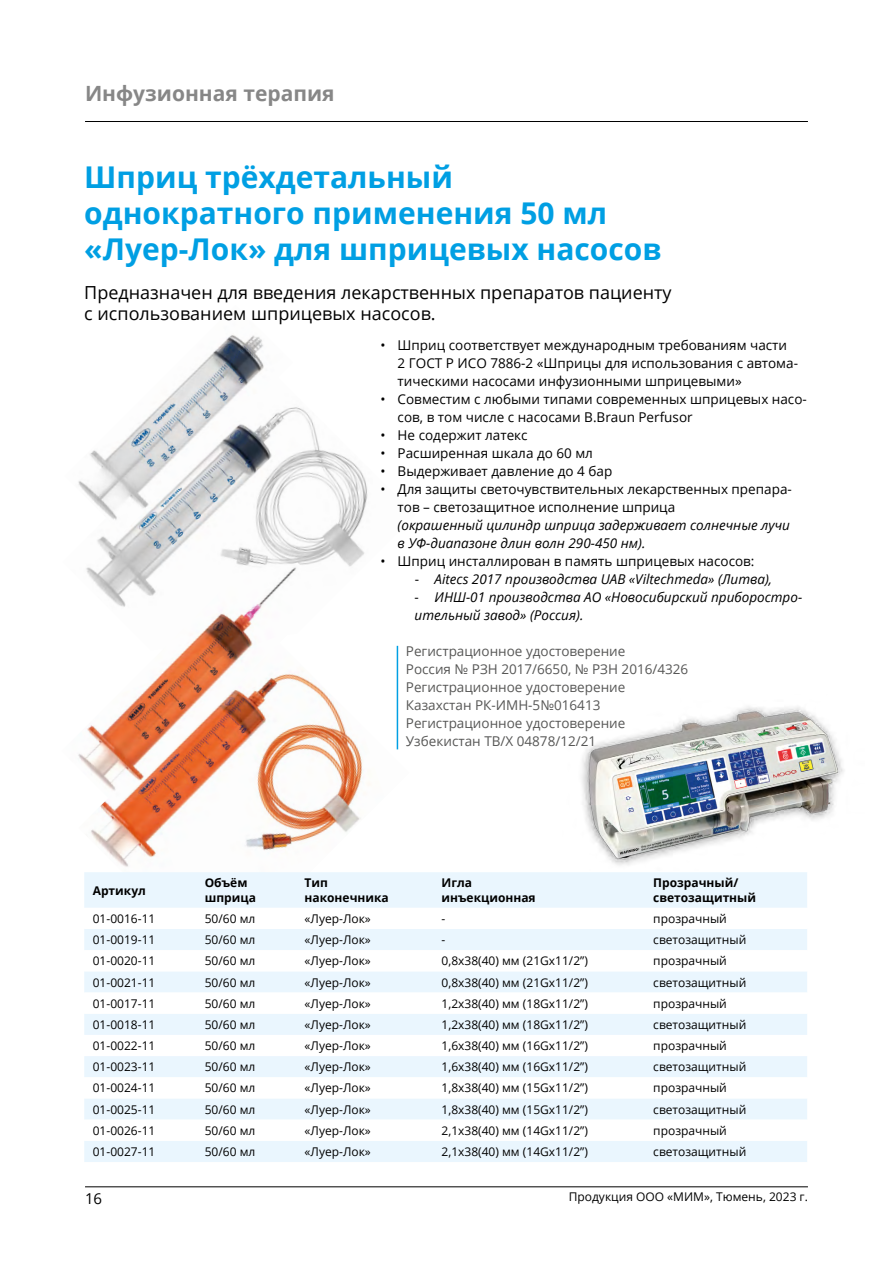
<style>
.page{position:relative;width:893px;height:1263px;background:#fff}
.page>*{position:absolute;margin:0;border:0;box-sizing:border-box;transform-origin:0 0}
.t1{font:700 30px/36px "Open Sans";color:#009fe3}
.t2{font:700 21px "Open Sans";color:#878787}
.t3{font:18px/21.6px "Open Sans";color:#000}
.t4{font:15px "Open Sans";color:#000}
.t5{font:13.5px/18px "Open Sans";color:#000}
.t6{font:italic 13.5px/18px "Open Sans";color:#000}
.t7{font:13.5px/18px "Open Sans";color:#575756}
.t8{font:12px "Open Sans";color:#000}
.t9{font:700 12px/14.4px "Open Sans";color:#000}
.s1{font-style:normal}
</style>
<div class="page">
<hr style="left:85px;top:1186px;width:723px;height:1px;background:#000">
<hr style="left:85px;top:121px;width:723px;height:1px;background:#000">
<img style="left:581px;top:706px;width:263px;height:159px">
<img style="left:97px;top:407px;width:271px;height:160px">
<img style="left:78px;top:335px;width:215px;height:199px">
<img style="left:91px;top:645px;width:308px;height:222px">
<img style="left:78px;top:562px;width:251px;height:244px">
<div style="left:84px;top:872px;width:723px;height:290px;background:#eaf6fe"></div>
<svg style="left:84px;top:908px;width:723px;height:233px"></svg>
<hr style="left:397px;top:646px;width:1px;height:103px;background:#009fe3">
<h2 class="t2" style="left:85px;top:79px;width:251px">Инфузионная терапия</h2>
<h1 class="t1" style="left:84px;top:158px;width:579px">Шприц трёхдетальный однократного применения 50 мл «Луер-Лок» для шприцевых насосов</h1>
<h3 class="t3" style="left:84px;top:281px;width:589px">Предназначен для введения лекарственных препаратов пациенту с использованием шприцевых насосов.</h3>
<p class="t5" style="left:398px;top:336px;width:402px;text-indent:-17px">• Шприц соответствует международным требованиям части<br>2 ГОСТ Р ИСО 7886-2 «Шприцы для использования с автома&shy;тическими насосами инфузионными шприцевыми»</p>
<p class="t5" style="left:398px;top:390px;width:411px;text-indent:-17px">• Совместим с любыми типами современных шприцевых насо&shy;сов, в том числе с насосами B.Braun Perfusor</p>
<p class="t5" style="left:381px;top:426px;width:149px">• Не содержит латекс</p>
<p class="t5" style="left:381px;top:444px;width:214px">• Расширенная шкала до 60 мл</p>
<p class="t5" style="left:381px;top:462px;width:233px">• Выдерживает давление до 4 бар</p>
<p class="t5" style="left:398px;top:480px;width:396px;text-indent:-17px">• Для защиты светочувствительных лекарственных препара&shy;тов – светозащитное исполнение шприца</p>
<p class="t6" style="left:398px;top:516px;width:394px">(окрашенный цилиндр шприца задерживает солнечные лучи в УФ-диапазоне длин волн 290-450 нм).</p>
<p class="t5" style="left:381px;top:552px;width:375px">• Шприц инсталлирован в память шприцевых насосов:</p>
<p class="t6" style="left:415px;top:570px;width:359px"><span class="s1">-</span> Aitecs 2017 производства UAB «Viltechmeda» (Литва),</p>
<p class="t6" style="left:415px;top:588px;width:389px"><span class="s1">-</span> ИНШ-01 производства АО «Новосибирский приборостро&shy;ительный завод» (Россия).</p>
<p class="t7" style="left:406px;top:642px;width:284px">Регистрационное удостоверение<br>Россия № РЗН 2017/6650, № РЗН 2016/4326<br>Регистрационное удостоверение<br>Казахстан РК-ИМН-5№016413<br>Регистрационное удостоверение<br>Узбекистан ТВ/Х 04878/12/21</p>
<p class="t9" style="left:93px;top:883px;width:55px">Артикул</p>
<p class="t9" style="left:205px;top:875px;width:53px">Объём шприца</p>
<p class="t9" style="left:305px;top:875px;width:86px">Тип наконечника</p>
<p class="t9" style="left:441px;top:875px;width:96px">Игла инъекционная</p>
<p class="t9" style="left:653px;top:875px;width:104px">Прозрачный/ светозащитный</p>
<p class="t8" style="left:93px;top:910px;width:64px">01-0016-11</p>
<p class="t8" style="left:205px;top:910px;width:52px">50/60 мл</p>
<p class="t8" style="left:305px;top:910px;width:68px">«Луер-Лок»</p>
<p class="t8" style="left:441px;top:910px;width:5px">-</p>
<p class="t8" style="left:653px;top:910px;width:75px">прозрачный</p>
<p class="t8" style="left:93px;top:931px;width:64px">01-0019-11</p>
<p class="t8" style="left:205px;top:931px;width:52px">50/60 мл</p>
<p class="t8" style="left:305px;top:931px;width:68px">«Луер-Лок»</p>
<p class="t8" style="left:441px;top:931px;width:5px">-</p>
<p class="t8" style="left:653px;top:931px;width:95px">светозащитный</p>
<p class="t8" style="left:93px;top:953px;width:64px">01-0020-11</p>
<p class="t8" style="left:205px;top:953px;width:52px">50/60 мл</p>
<p class="t8" style="left:305px;top:953px;width:68px">«Луер-Лок»</p>
<p class="t8" style="left:441px;top:953px;width:148px">0,8х38(40) мм (21Gх11/2”)</p>
<p class="t8" style="left:653px;top:953px;width:75px">прозрачный</p>
<p class="t8" style="left:93px;top:974px;width:64px">01-0021-11</p>
<p class="t8" style="left:205px;top:974px;width:52px">50/60 мл</p>
<p class="t8" style="left:305px;top:974px;width:68px">«Луер-Лок»</p>
<p class="t8" style="left:441px;top:974px;width:148px">0,8х38(40) мм (21Gх11/2”)</p>
<p class="t8" style="left:653px;top:974px;width:95px">светозащитный</p>
<p class="t8" style="left:93px;top:995px;width:64px">01-0017-11</p>
<p class="t8" style="left:205px;top:995px;width:52px">50/60 мл</p>
<p class="t8" style="left:305px;top:995px;width:68px">«Луер-Лок»</p>
<p class="t8" style="left:441px;top:995px;width:148px">1,2х38(40) мм (18Gх11/2”)</p>
<p class="t8" style="left:653px;top:995px;width:75px">прозрачный</p>
<p class="t8" style="left:93px;top:1016px;width:64px">01-0018-11</p>
<p class="t8" style="left:205px;top:1016px;width:52px">50/60 мл</p>
<p class="t8" style="left:305px;top:1016px;width:68px">«Луер-Лок»</p>
<p class="t8" style="left:441px;top:1016px;width:148px">1,2х38(40) мм (18Gх11/2”)</p>
<p class="t8" style="left:653px;top:1016px;width:95px">светозащитный</p>
<p class="t8" style="left:93px;top:1037px;width:64px">01-0022-11</p>
<p class="t8" style="left:205px;top:1037px;width:52px">50/60 мл</p>
<p class="t8" style="left:305px;top:1037px;width:68px">«Луер-Лок»</p>
<p class="t8" style="left:441px;top:1037px;width:148px">1,6х38(40) мм (16Gх11/2”)</p>
<p class="t8" style="left:653px;top:1037px;width:75px">прозрачный</p>
<p class="t8" style="left:93px;top:1059px;width:64px">01-0023-11</p>
<p class="t8" style="left:205px;top:1059px;width:52px">50/60 мл</p>
<p class="t8" style="left:305px;top:1059px;width:68px">«Луер-Лок»</p>
<p class="t8" style="left:441px;top:1059px;width:148px">1,6х38(40) мм (16Gх11/2”)</p>
<p class="t8" style="left:653px;top:1059px;width:95px">светозащитный</p>
<p class="t8" style="left:93px;top:1080px;width:64px">01-0024-11</p>
<p class="t8" style="left:205px;top:1080px;width:52px">50/60 мл</p>
<p class="t8" style="left:305px;top:1080px;width:68px">«Луер-Лок»</p>
<p class="t8" style="left:441px;top:1080px;width:148px">1,8х38(40) мм (15Gх11/2”)</p>
<p class="t8" style="left:653px;top:1080px;width:75px">прозрачный</p>
<p class="t8" style="left:93px;top:1101px;width:64px">01-0025-11</p>
<p class="t8" style="left:205px;top:1101px;width:52px">50/60 мл</p>
<p class="t8" style="left:305px;top:1101px;width:68px">«Луер-Лок»</p>
<p class="t8" style="left:441px;top:1101px;width:148px">1,8х38(40) мм (15Gх11/2”)</p>
<p class="t8" style="left:653px;top:1101px;width:95px">светозащитный</p>
<p class="t8" style="left:93px;top:1122px;width:64px">01-0026-11</p>
<p class="t8" style="left:205px;top:1122px;width:52px">50/60 мл</p>
<p class="t8" style="left:305px;top:1122px;width:68px">«Луер-Лок»</p>
<p class="t8" style="left:441px;top:1122px;width:148px">2,1х38(40) мм (14Gх11/2”)</p>
<p class="t8" style="left:653px;top:1122px;width:75px">прозрачный</p>
<p class="t8" style="left:93px;top:1143px;width:64px">01-0027-11</p>
<p class="t8" style="left:205px;top:1143px;width:52px">50/60 мл</p>
<p class="t8" style="left:305px;top:1143px;width:68px">«Луер-Лок»</p>
<p class="t8" style="left:441px;top:1143px;width:148px">2,1х38(40) мм (14Gх11/2”)</p>
<p class="t8" style="left:653px;top:1143px;width:95px">светозащитный</p>
<p class="t4" style="left:85px;top:1188px;width:19px">16</p>
<p class="t8" style="left:569px;top:1189px;width:241px">Продукция ООО «МИМ», Тюмень, 2023 г.</p>
</div>
